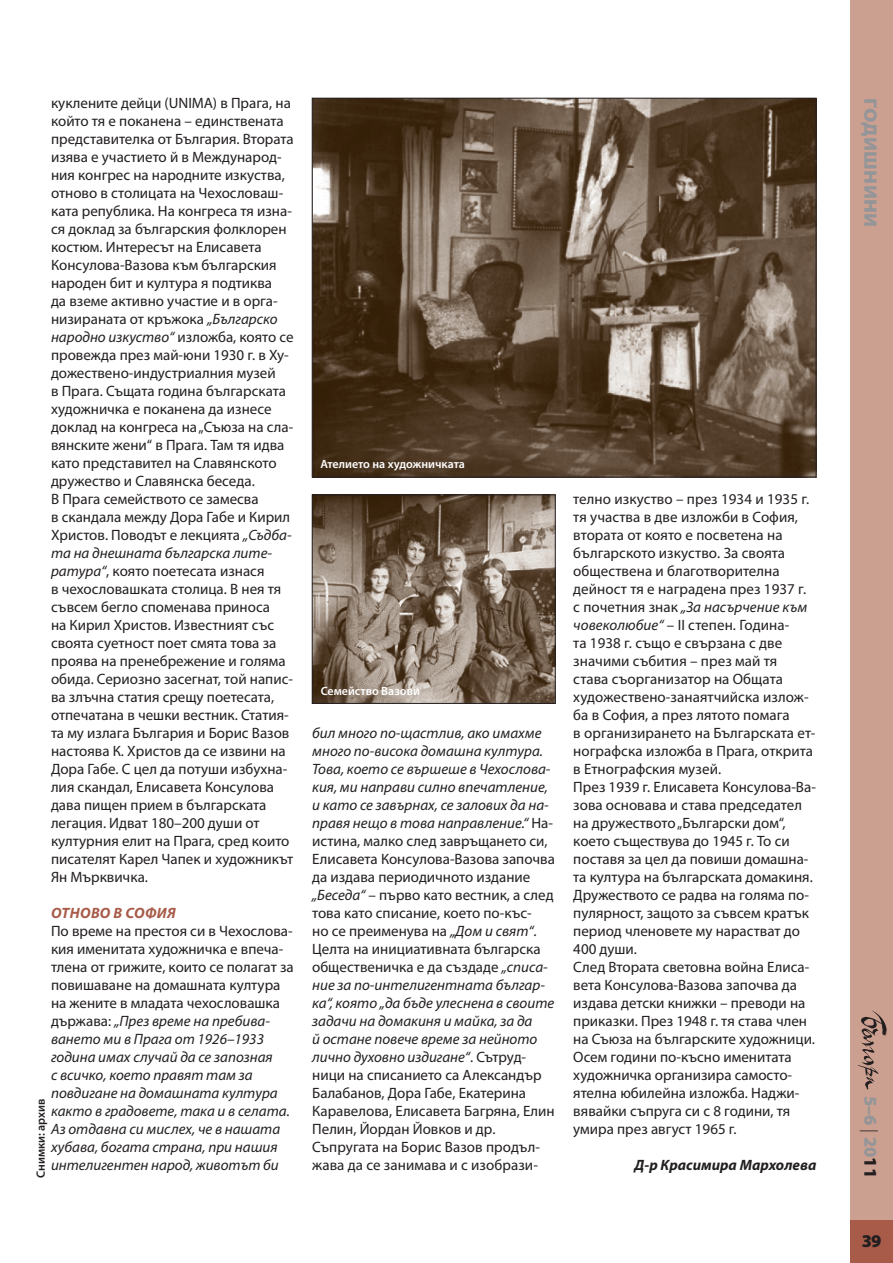
<style>
.page{position:relative;width:893px;height:1263px;background:#fff}
.page>*{position:absolute;margin:0;border:0;box-sizing:border-box;transform-origin:0 0}
.t1{font:900 18px "Myriad Pro";color:#939598;scale:1.1 1}
.t2{font:900 18px "Myriad Pro";color:#939598}
.t3{font:900 18px "Myriad Pro";color:#231f20}
.t4{font:15px/18px "Myriad Pro";color:#231f20}
.t5{font:italic 15px/18px "Myriad Pro";color:#231f20}
.t6{font:italic 700 15px "Myriad Pro";color:#231f20}
.t7{font:italic 700 15px "Myriad Pro";color:#a85b49}
.t8{font:600 12px "Myriad Pro";color:#fff}
.t9{font:600 12px "Myriad Pro";color:#231f20}
.s1{font-style:italic}
.s2{font-style:normal}
.s3{font-weight:300;color:#231f20}
.s4{color:#231f20}
</style>
<div class="page">
<div style="left:850px;top:0;width:43px;height:1263px;background:#cca090"></div>
<div style="left:850px;top:1220px;width:43px;height:43px;background:#a85b49"></div>
<img style="left:314px;top:100px;width:500px;height:375px">
<img style="left:314px;top:496px;width:240px;height:206px">
<div style="left:312px;top:494px;width:244px;height:210px;border:1px solid #231f20"></div>
<p class="t4" style="left:51px;top:94px;width:244px">куклените дейци (UNIMA) в Прага, на който тя е поканена – единствената представителка от България. Втората изява е участието й в Международ&shy;ния конгрес на народните изкуства, отново в столицата на Чехословаш&shy;ката република. На конгреса тя изна&shy;ся доклад за българския фолклорен костюм. Интересът на Елисавета Консулова-Вазова към българския народен бит и култура я подтиква<br>да вземе активно участие и в орга&shy;низираната от кръжока <span class="s1">„Българско народно изкуство“</span> изложба, която се провежда през май-юни 1930 г. в Ху&shy;дожествено-индустриалния музей<br>в Прага. Същата година българската художничка е поканена да изнесе доклад на конгреса на „Съюза на сла&shy;вянските жени“ в Прага. Там тя идва като представител на Славянското дружество и Славянска беседа.<br>В Прага семейството се замесва<br>в скандала между Дора Габе и Кирил Христов. Поводът е лекцията <span class="s1">„Съдба&shy;та на днешната българска лите&shy;ратура“</span>, която поетесата изнася<br>в чехословашката столица. В нея тя съвсем бегло споменава приноса<br>на Кирил Христов. Известният със своята суетност поет смята това за проява на пренебрежение и голяма обида. Сериозно засегнат, той напис&shy;ва злъчна статия срещу поетесата, отпечатана в чешки вестник. Статия&shy;та му излага България и Борис Вазов настоява К. Христов да се извини на Дора Габе. С цел да потуши избухна&shy;лия скандал, Елисавета Консулова дава пищен прием в българската легация. Идват 180–200 души от културния елит на Прага, сред които писателят Карел Чапек и художникът Ян Мърквичка.</p>
<p class="t7" style="left:51px;top:903px;width:11px">ОТНО</p>
<p class="t7" style="left:91px;top:903px;width:46px">ВО В СОФ</p>
<p class="t7" style="left:157px;top:903px;width:20px">ИЯ</p>
<p class="t5" style="left:51px;top:922px;width:244px"><span class="s2">По време на престоя си в Чехослова&shy;кия именитата художничка е впеча&shy;тлена от грижите, които се полагат за повишаване на домашната култура на жените в младата чехословашка държава:</span> „През време на пребива&shy;ването ми в Прага от 1926–1933 година имах случай да се запозная<br>с всичко, което правят там за повдигане на домашната култура както в градовете, така и в селата.<br>Аз отдавна си мислех, че в нашата хубава, богата страна, при нашия интелигентен народ, животът би</p>
<p class="t9" style="left:33px;top:1178px;width:81px;rotate:-90deg">Снимки: архив</p>
<p class="t8" style="left:320px;top:457px;width:146px">Ателието на художничката</p>
<p class="t8" style="left:321px;top:684px;width:101px">Семейство Вазови</p>
<p class="t4" style="left:312px;top:724px;width:244px"><span class="s1">бил много по-щастлив, ако имахме много по-висока домашна култура.<br>Това, което се вършеше в Чехослова&shy;кия, ми направи силно впечатление, и като се завърнах, се залових да на&shy;правя нещо в това направление.“</span> На&shy;истина, малко след завръщането си, Елисавета Консулова-Вазова започва да издава периодичното издание <span class="s1">„Беседа“</span> – първо като вестник, а след това като списание, което по-къс-<br>но се преименува на <span class="s1">„Дом и свят“</span>.<br>Целта на инициативната българска общественичка е да създаде <span class="s1">„списа&shy;ние за по-интелигентната българ&shy;ка“, която „да бъде улеснена в своите задачи на домакиня и майка, за да<br>й остане повече време за нейното лично духовно издигане“</span>. Сътруд&shy;ници на списанието са Александър Балабанов, Дора Габе, Екатерина Каравелова, Елисавета Багряна, Елин Пелин, Йордан Йовков и др.<br>Съпругата на Борис Вазов продъл&shy;жава да се занимава и с изобрази-</p>
<p class="t4" style="left:573px;top:490px;width:244px">телно изкуство – през 1934 и 1935 г. тя участва в две изложби в София, втората от която е посветена на българското изкуство. За своята обществена и благотворителна дейност тя е наградена през 1937 г. с почетния знак <span class="s1">„За насърчение към човеколюбие“</span> – ІІ степен. Година-<br>та 1938 г. също е свързана с две значими събития – през май тя става съорганизатор на Общата художествено-занаятчийска излож&shy;ба в София, а през лятото помага<br>в организирането на Българската ет&shy;нографска изложба в Прага, открита в Етнографския музей.<br>През 1939 г. Елисавета Консулова-Ва&shy;зова основава и става председател на дружеството „Български дом“, което съществува до 1945 г. То си поставя за цел да повиши домашна&shy;та култура на българската домакиня.<br>Дружеството се радва на голяма по&shy;пулярност, защото за съвсем кратък период членовете му нарастват до<br>400 души.<br>След Втората световна война Елиса&shy;вета Консулова-Вазова започва да издава детски книжки – преводи на приказки. През 1948 г. тя става член на Съюза на българските художници.<br>Осем години по-късно именитата художничка организира самосто&shy;ятелна юбилейна изложба. Наджи&shy;вявайки съпруга си с 8 години, тя умира през август 1965 г.</p>
<p class="t6" style="left:635px;top:1155px;width:183px">Д-р Красимира Мархолева</p>
<p class="t1" style="left:883px;top:98px;width:117px;rotate:90deg">Годишнини</p>
<p class="t1" style="left:883px;top:98px;width:182px;rotate:90deg">Българите в Чехия</p>
<p class="t2" style="left:883px;top:1096px;width:83px;rotate:90deg">5–6 <span class="s3">|</span> 20<span class="s4">11</span></p>
<p class="t3" style="left:862px;top:1229px;width:21px">39</p>
</div>
